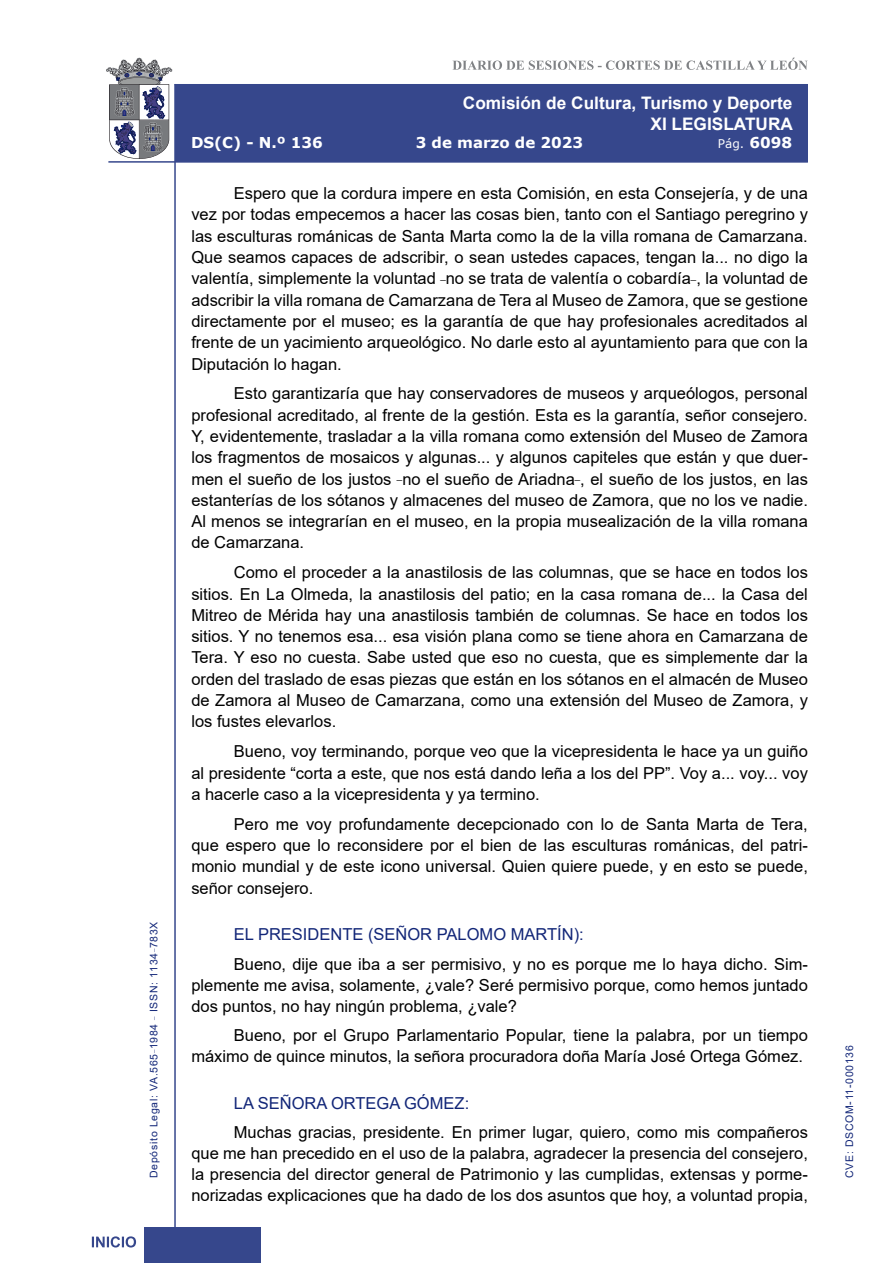
<style>
.page{position:relative;width:893px;height:1263px;background:#fff}
.page>*{position:absolute;margin:0;border:0;box-sizing:border-box;transform-origin:0 0}
.t1{font:700 17.25px/20.7px "Arial";color:#fff;text-align:right}
.t2{font:16.5px/21.3px "Arial";color:#000;text-align:justify}
.Orador{font:16.5px "Arial";color:#122678}
.t3{font:700 15px "Verdana";color:#fff}
.t4{font:12px "Verdana";color:#fff}
.t5{font:10.5px "Arial";letter-spacing:.065em;color:#122678}
.s1{font-weight:700;font-size:15px}
</style>
<div class="page">
<svg style="left:452px;top:58px;width:356px;height:12px"></svg>
<hr style="left:174px;top:84px;width:2px;height:1179px;background:#36478c">
<div style="left:144px;top:1227px;width:117px;height:36px;background:#36478c"></div>
<div style="left:175px;top:84px;width:633px;height:78px;background:#36478c"></div>
<hr style="left:108px;top:161px;width:700px;height:2px;background:#36478c">
<svg style="left:92px;top:1236px;width:44px;height:11px"></svg>
<svg style="left:106px;top:58px;width:66px;height:101px"></svg>
<p class="t5" style="left:146px;top:1178px;width:258px;rotate:-90deg">Depósito Legal: VA.565<sup>_</sup>1984 <sup>_</sup> ISSN: 1134<sup>_</sup>783X</p>
<p class="t1" style="left:463px;top:93px;width:332px">Comisión de Cultura, Turismo y Deporte<br>XI LEGISLATURA</p>
<p class="t3" style="left:191px;top:132px;width:133px">DS(C) - N.º 136</p>
<p class="t3" style="left:416px;top:132px;width:169px">3 de marzo de 2023</p>
<p class="t4" style="left:718px;top:135px;width:76px">Pág. <span class="s1">6098</span></p>
<p class="t2" style="left:191px;top:183px;width:618px;text-indent:43px">Espero que la cordura impere en esta Comisión, en esta Consejería, y de una vez por todas empecemos a hacer las cosas bien, tanto con el Santiago peregrino y las esculturas románicas de Santa Marta como la de la villa romana de Camarzana.<br>Que seamos capaces de adscribir, o sean ustedes capaces, tengan la... no digo la valentía, simplemente la voluntad <sup>_</sup>no se trata de valentía o cobardía<sup>_</sup>, la voluntad de adscribir la villa romana de Camarzana de Tera al Museo de Zamora, que se gestione directamente por el museo; es la garantía de que hay profesionales acreditados al frente de un yacimiento arqueológico. No darle esto al ayuntamiento para que con la Diputación lo hagan.</p>
<p class="t2" style="left:191px;top:383px;width:618px;text-indent:43px">Esto garantizaría que hay conservadores de museos y arqueólogos, personal profesional acreditado, al frente de la gestión. Esta es la garantía, señor consejero.<br>Y, evidentemente, trasladar a la villa romana como extensión del Museo de Zamora los fragmentos de mosaicos y algunas... y algunos capiteles que están y que duer&shy;men el sueño de los justos <sup>_</sup>no el sueño de Ariadna<sup>_</sup>, el sueño de los justos, en las estanterías de los sótanos y almacenes del museo de Zamora, que no los ve nadie.<br>Al menos se integrarían en el museo, en la propia musealización de la villa romana de Camarzana.</p>
<p class="t2" style="left:191px;top:562px;width:618px;text-indent:43px">Como el proceder a la anastilosis de las columnas, que se hace en todos los sitios. En La Olmeda, la anastilosis del patio; en la casa romana de... la Casa del Mitreo de Mérida hay una anastilosis también de columnas. Se hace en todos los sitios. Y no tenemos esa... esa visión plana como se tiene ahora en Camarzana de Tera. Y eso no cuesta. Sabe usted que eso no cuesta, que es simplemente dar la orden del traslado de esas piezas que están en los sótanos en el almacén de Museo de Zamora al Museo de Camarzana, como una extensión del Museo de Zamora, y los fustes elevarlos.</p>
<p class="t2" style="left:191px;top:741px;width:618px;text-indent:43px">Bueno, voy terminando, porque veo que la vicepresidenta le hace ya un guiño al presidente “corta a este, que nos está dando leña a los del PP”. Voy a... voy... voy a hacerle caso a la vicepresidenta y ya termino.</p>
<p class="t2" style="left:191px;top:813px;width:618px;text-indent:43px">Pero me voy profundamente decepcionado con lo de Santa Marta de Tera, que espero que lo reconsidere por el bien de las esculturas románicas, del patri&shy;monio mundial y de este icono universal. Quien quiere puede, y en esto se puede, señor consejero.</p>
<p class="Orador" style="left:234px;top:923px;width:351px">EL PRESIDENTE (SEÑOR PALOMO MARTÍN):</p>
<p class="t2" style="left:191px;top:953px;width:618px;text-indent:43px">Bueno, dije que iba a ser permisivo, y no es porque me lo haya dicho. Sim&shy;plemente me avisa, solamente, ¿vale? Seré permisivo porque, como hemos juntado dos puntos, no hay ningún problema, ¿vale?</p>
<p class="t2" style="left:191px;top:1025px;width:618px;text-align:right">Bueno, por el Grupo Parlamentario Popular, tiene la palabra, por un tiempo máximo de quince minutos, la señora procuradora doña María José Ortega Gómez.</p>
<p class="Orador" style="left:234px;top:1091px;width:237px">LA SEÑORA ORTEGA GÓMEZ:</p>
<p class="t2" style="left:191px;top:1122px;width:618px;text-indent:43px">Muchas gracias, presidente. En primer lugar, quiero, como mis compañeros que me han precedido en el uso de la palabra, agradecer la presencia del consejero, la presencia del director general de Patrimonio y las cumplidas, extensas y porme&shy;norizadas explicaciones que ha dado de los dos asuntos que hoy, a voluntad propia,</p>
<p class="t5" style="left:842px;top:1178px;width:134px;rotate:-90deg">CVE: DSCOM-11-000136</p>
</div>
